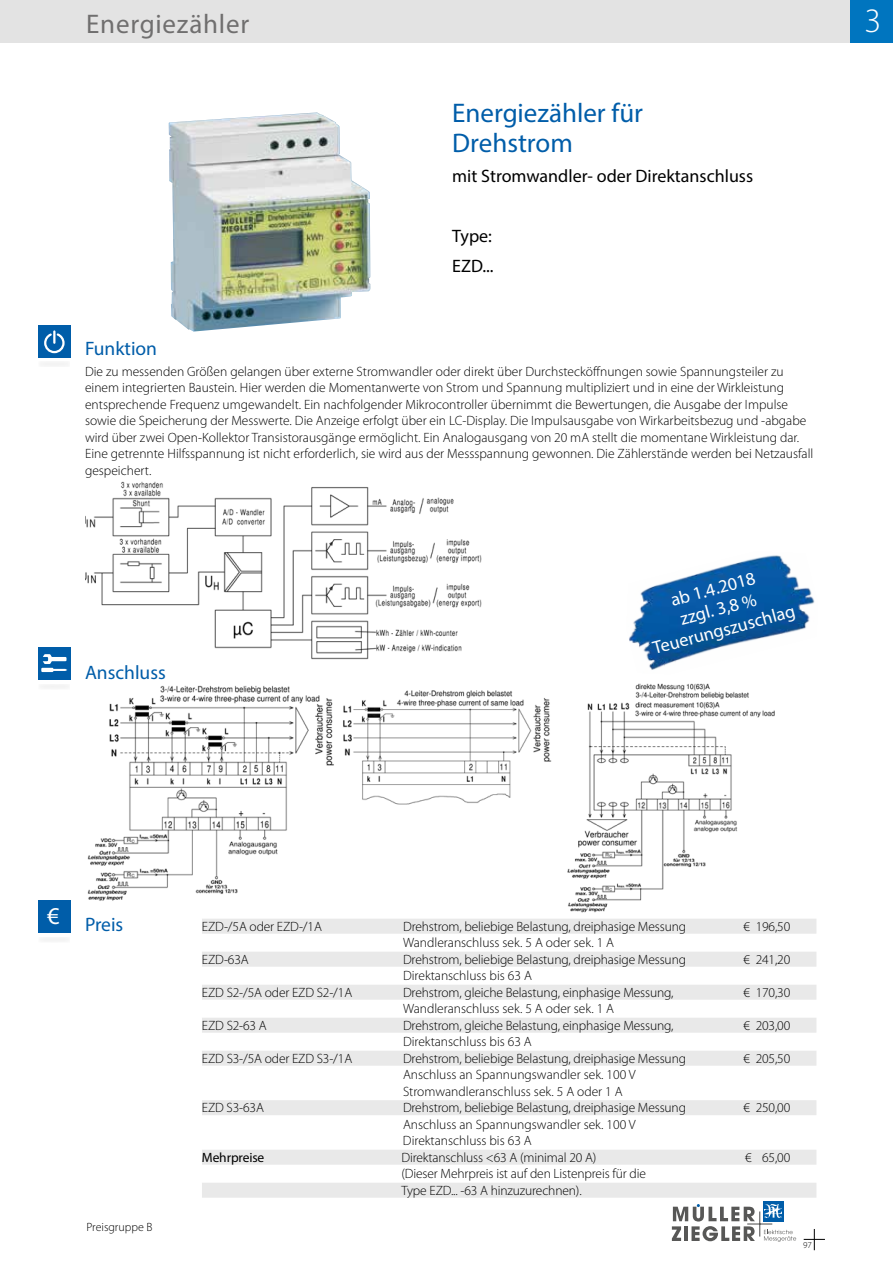
<style>
.page{position:relative;width:893px;height:1263px;background:#fff}
.page>*{position:absolute;margin:0;border:0;box-sizing:border-box;transform-origin:0 0}
.t1{font:300 34.35px "Myriad Pro";color:#fff}
.t2{font:27px/30px "Myriad Pro";color:#005da9}
.t3{font:27px "Myriad Pro";letter-spacing:.03em;color:#706f6f}
.t4{font:24.15px "Myriad Pro";color:#fff}
.t5{font:19.5px "Myriad Pro";color:#005da9}
.t6{font:18.3px/21px "Myriad Pro";color:#fff;text-align:center}
.t7{font:18px/30px "Myriad Pro";color:#000}
.t8{font:300 13.5px/16.5px "Myriad Pro";color:#000}
.t9{font:13.5px "Myriad Pro";letter-spacing:-.01em;color:#000}
.t10{font:300 12px "Myriad Pro";color:#000}
.t11{font:300 9px "Myriad Pro";color:#000}
</style>
<div class="page">
<div style="left:763px;top:1201px;width:20px;height:20px;background:#005da9"></div>
<svg style="left:672px;top:1204px;width:124px;height:38px"></svg>
<img style="left:765px;top:1204px;width:17px;height:14px">
<svg style="left:804px;top:1229px;width:21px;height:21px"></svg>
<div style="left:0;top:0;width:893px;height:43px;background:#e3e3e3"></div>
<div style="left:850px;top:0;width:43px;height:43px;background:#0075bf"></div>
<img style="left:85px;top:481px;width:397px;height:179px">
<div style="left:38px;top:361px;width:32px;height:6px;background:#f5f5f5"></div>
<div style="left:38px;top:325px;width:33px;height:33px;background:#005da9"></div>
<svg style="left:44px;top:331px;width:21px;height:23px"></svg>
<div style="left:202px;top:919px;width:614px;height:15px;background:#e9e9e9"></div>
<div style="left:202px;top:952px;width:614px;height:15px;background:#e9e9e9"></div>
<div style="left:202px;top:985px;width:614px;height:15px;background:#e9e9e9"></div>
<div style="left:202px;top:1018px;width:614px;height:15px;background:#e9e9e9"></div>
<div style="left:202px;top:1051px;width:614px;height:15px;background:#e9e9e9"></div>
<div style="left:202px;top:1100px;width:614px;height:15px;background:#e9e9e9"></div>
<div style="left:202px;top:1150px;width:614px;height:15px;background:#e9e9e9"></div>
<div style="left:202px;top:1183px;width:614px;height:15px;background:#e9e9e9"></div>
<div style="left:38px;top:936px;width:32px;height:6px;background:#f4f4f4"></div>
<div style="left:38px;top:900px;width:33px;height:33px;background:#005da9"></div>
<div style="left:38px;top:684px;width:32px;height:5px;background:#f4f4f4"></div>
<div style="left:38px;top:647px;width:33px;height:33px;background:#005da9"></div>
<svg style="left:41px;top:671px;width:12px;height:1px"></svg>
<svg style="left:41px;top:654px;width:26px;height:17px"></svg>
<img style="left:169px;top:112px;width:201px;height:220px">
<img style="left:87px;top:685px;width:247px;height:216px">
<img style="left:343px;top:690px;width:209px;height:115px">
<img style="left:567px;top:683px;width:208px;height:230px">
<img style="left:629px;top:555px;width:186px;height:115px">
<h2 class="t3" style="left:86px;top:7px;width:165px">Energiezähler</h2>
<h1 class="t1" style="left:864px;top:0;width:18px">3</h1>
<h2 class="t2" style="left:452px;top:97px;width:192px">Energiezähler für<br>Drehstrom</h2>
<h3 class="t7" style="left:452px;top:161px;width:302px">mit Stromwandler- oder Direktanschluss</h3>
<h3 class="t7" style="left:452px;top:221px;width:43px">Type:<br>EZD...</h3>
<h3 class="t5" style="left:85px;top:336px;width:74px">Funktion</h3>
<p class="t8" style="left:85px;top:363px;width:730px">Die zu messenden Größen gelangen über externe Stromwandler oder direkt über Durchstecköffnungen sowie Spannungsteiler zu einem integrierten Baustein. Hier werden die Momentanwerte von Strom und Spannung multipliziert und in eine der Wirkleistung entsprechende Frequenz umgewandelt. Ein nachfolgender Mikrocontroller übernimmt die Bewertungen, die Ausgabe der Impulse sowie die Speicherung der Messwerte. Die Anzeige erfolgt über ein LC-Display. Die Impulsausgabe von Wirkarbeitsbezug und -abgabe wird über zwei Open-Kollektor Transistorausgänge ermöglicht. Ein Analogausgang von 20 mA stellt die momentane Wirkleistung dar.<br>Eine getrennte Hilfsspannung ist nicht erforderlich, sie wird aus der Messspannung gewonnen. Die Zählerstände werden bei Netzausfall gespeichert.</p>
<h3 class="t5" style="left:85px;top:660px;width:82px">Anschluss</h3>
<h3 class="t6" style="left:639px;top:597px;width:148px;rotate:-15deg">ab 1.4.2018<br>zzgl. 3,8 %<br>Teuerungszuschlag</h3>
<h3 class="t4" style="left:47px;top:901px;width:14px">€</h3>
<h3 class="t5" style="left:85px;top:912px;width:40px">Preis</h3>
<p class="t8" style="left:202px;top:918px;width:121px">EZD-/5A oder EZD-/1A</p>
<p class="t8" style="left:403px;top:918px;width:285px">Drehstrom, beliebige Belastung, dreiphasige Messung</p>
<p class="t8" style="left:744px;top:918px;width:48px">€ 196,50</p>
<p class="t8" style="left:403px;top:934px;width:213px">Wandleranschluss sek. 5 A oder sek. 1 A</p>
<p class="t8" style="left:202px;top:951px;width:48px">EZD-63A</p>
<p class="t8" style="left:403px;top:951px;width:285px">Drehstrom, beliebige Belastung, dreiphasige Messung</p>
<p class="t8" style="left:744px;top:951px;width:48px">€ 241,20</p>
<p class="t8" style="left:403px;top:967px;width:130px">Direktanschluss bis 63 A</p>
<p class="t8" style="left:202px;top:984px;width:152px">EZD S2-/5A oder EZD S2-/1A</p>
<p class="t8" style="left:403px;top:984px;width:272px">Drehstrom, gleiche Belastung, einphasige Messung,</p>
<p class="t8" style="left:744px;top:984px;width:48px">€ 170,30</p>
<p class="t8" style="left:403px;top:1000px;width:213px">Wandleranschluss sek. 5 A oder sek. 1 A</p>
<p class="t8" style="left:202px;top:1017px;width:66px">EZD S2-63 A</p>
<p class="t8" style="left:403px;top:1017px;width:272px">Drehstrom, gleiche Belastung, einphasige Messung,</p>
<p class="t8" style="left:744px;top:1017px;width:48px">€ 203,00</p>
<p class="t8" style="left:403px;top:1033px;width:130px">Direktanschluss bis 63 A</p>
<p class="t8" style="left:202px;top:1050px;width:152px">EZD S3-/5A oder EZD S3-/1A</p>
<p class="t8" style="left:403px;top:1050px;width:285px">Drehstrom, beliebige Belastung, dreiphasige Messung</p>
<p class="t8" style="left:744px;top:1050px;width:48px">€ 205,50</p>
<p class="t8" style="left:403px;top:1066px;width:234px">Anschluss an Spannungswandler sek. 100 V<br>Stromwandleranschluss sek. 5 A oder 1 A</p>
<p class="t8" style="left:202px;top:1099px;width:63px">EZD S3-63A</p>
<p class="t8" style="left:403px;top:1099px;width:285px">Drehstrom, beliebige Belastung, dreiphasige Messung</p>
<p class="t8" style="left:744px;top:1099px;width:48px">€ 250,00</p>
<p class="t8" style="left:403px;top:1116px;width:234px">Anschluss an Spannungswandler sek. 100 V<br>Direktanschluss bis 63 A</p>
<p class="t9" style="left:202px;top:1149px;width:64px">Mehrpreise</p>
<p class="t8" style="left:401px;top:1149px;width:196px">Direktanschluss &lt;63 A (minimal 20 A)</p>
<p class="t8" style="left:745px;top:1149px;width:47px">€ 65,00</p>
<p class="t8" style="left:401px;top:1165px;width:246px">(Dieser Mehrpreis ist auf den Listenpreis für die<br>Type EZD... -63 A hinzuzurechnen).</p>
<p class="t10" style="left:87px;top:1220px;width:68px">Preisgruppe B</p>
<p class="t11" style="left:803px;top:1239px;width:10px">97</p>
</div>
